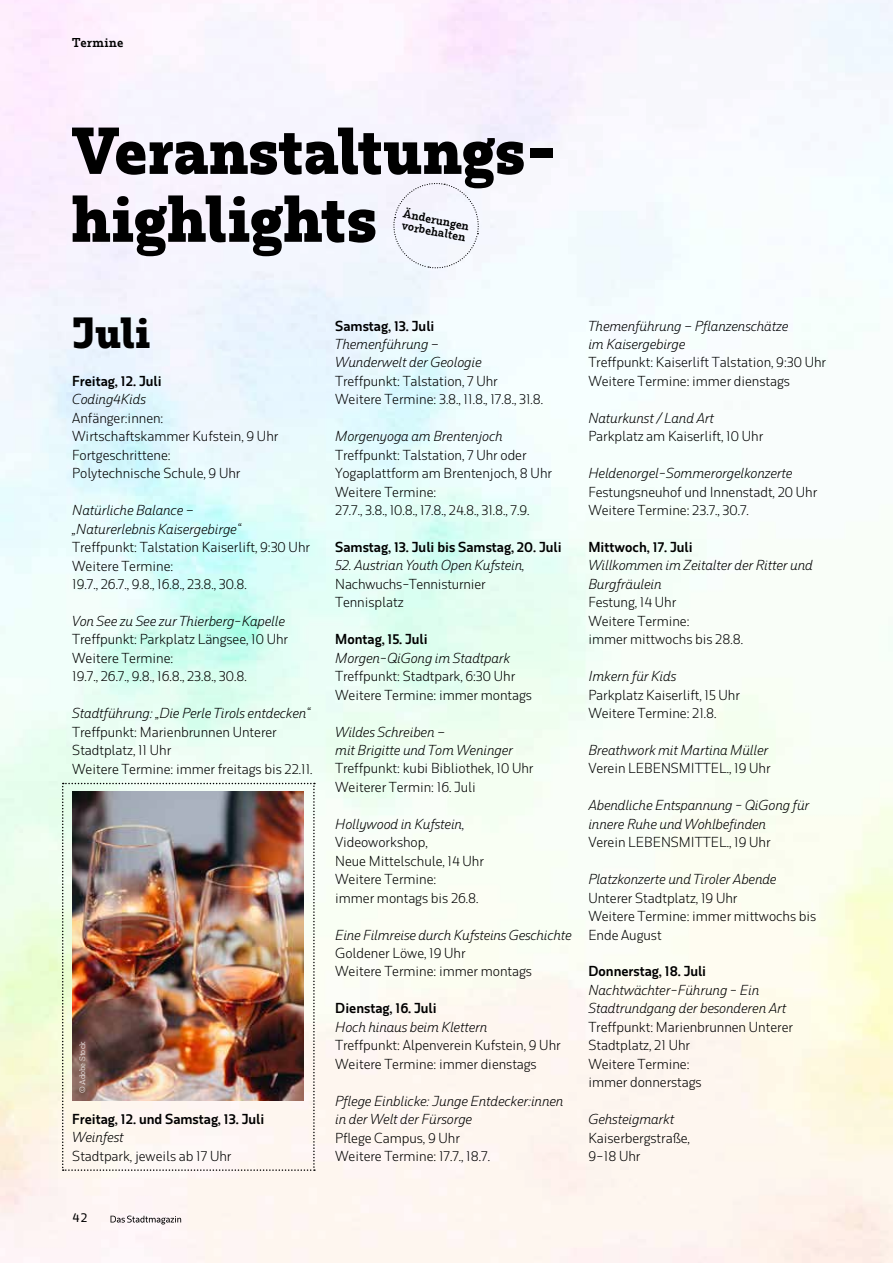
<style>
.page{position:relative;width:893px;height:1263px;background:#fff}
.page>*{position:absolute;margin:0;border:0;box-sizing:border-box;transform-origin:0 0}
.t1{font:700 61.8px/67.9px "Rum Serif";letter-spacing:-.005em;color:#000}
.t2{font:700 40.8px "Rum Serif";color:#000}
.t3{font:300 13.5px/18.5px "Rum Sans";color:#000}
.t4{font:italic 300 13.5px/18.5px "Rum Sans";letter-spacing:-.01em;color:#000}
.t5{font:600 13.5px "Rum Sans";color:#000}
.t6{font:600 12px "Rum Serif";color:#000}
.t7{font:500 12px "Rum Sans";color:#000}
.t8{font:600 11.1px/11.7px "Rum Serif";color:#000}
.t9{font:300 7.5px "Rum Serif";color:#fff}
</style>
<div class="page">
<svg style="left:111px;top:1215px;width:70px;height:9px"></svg>
<div style="left:391px;top:181px;width:90px;height:89px;background:#f4f6fe"></div>
<img style="left:62px;top:783px;width:253px;height:388px">
<p class="t6" style="left:72px;top:36px;width:53px">Termine</p>
<h1 class="t1" style="left:72px;top:117px;width:489px">Veranstaltungs&shy;highlights</h1>
<p class="t8" style="left:405px;top:208px;width:69px;rotate:11deg">Änderungen vorbehalten</p>
<h2 class="t2" style="left:72px;top:307px;width:80px">Juli</h2>
<p class="t4" style="left:588px;top:316px;width:201px">Themenführung – Pflanzenschätze im Kaisergebirge</p>
<p class="t3" style="left:588px;top:353px;width:239px">Treffpunkt: Kaiserlift Talstation, 9:30 Uhr<br>Weitere Termine: immer dienstags</p>
<p class="t4" style="left:588px;top:409px;width:127px">Naturkunst / Land Art</p>
<p class="t3" style="left:588px;top:427px;width:176px">Parkplatz am Kaiserlift, 10 Uhr</p>
<p class="t4" style="left:588px;top:464px;width:206px">Heldenorgel-Sommerorgelkonzerte</p>
<p class="t3" style="left:588px;top:482px;width:230px">Festungsneuhof und Innenstadt, 20 Uhr<br>Weitere Termine: 23.7., 30.7.</p>
<p class="t5" style="left:588px;top:539px;width:106px">Mittwoch, 17. Juli</p>
<p class="t4" style="left:588px;top:556px;width:226px">Willkommen im Zeitalter der Ritter und<br>Burgfräulein</p>
<p class="t3" style="left:588px;top:593px;width:156px">Festung, 14 Uhr<br>Weitere Termine:<br>immer mittwochs bis 28.8.</p>
<p class="t4" style="left:588px;top:667px;width:89px">Imkern für Kids</p>
<p class="t3" style="left:588px;top:685px;width:153px">Parkplatz Kaiserlift, 15 Uhr<br>Weitere Termine: 21.8.</p>
<p class="t4" style="left:588px;top:741px;width:181px">Breathwork mit Martina Müller</p>
<p class="t3" style="left:588px;top:759px;width:184px">Verein LEBENSMITTEL., 19 Uhr</p>
<p class="t4" style="left:588px;top:796px;width:222px">Abendliche Entspannung - QiGong für innere Ruhe und Wohlbefinden</p>
<p class="t3" style="left:588px;top:833px;width:184px">Verein LEBENSMITTEL., 19 Uhr</p>
<p class="t4" style="left:588px;top:870px;width:190px">Platzkonzerte und Tiroler Abende</p>
<p class="t3" style="left:588px;top:888px;width:229px">Unterer Stadtplatz, 19 Uhr<br>Weitere Termine: immer mittwochs bis<br>Ende August</p>
<p class="t5" style="left:588px;top:963px;width:119px">Donnerstag, 18. Juli</p>
<p class="t4" style="left:588px;top:981px;width:199px">Nachtwächter-Führung - Ein<br>Stadtrundgang der besonderen Art</p>
<p class="t3" style="left:588px;top:1017px;width:206px">Treffpunkt: Marienbrunnen Unterer<br>Stadtplatz, 21 Uhr<br>Weitere Termine:<br>immer donnerstags</p>
<p class="t4" style="left:588px;top:1110px;width:87px">Gehsteigmarkt</p>
<p class="t3" style="left:588px;top:1128px;width:103px">Kaiserbergstraße,<br>9-18 Uhr</p>
<p class="t5" style="left:335px;top:317px;width:101px">Samstag, 13. Juli</p>
<p class="t4" style="left:335px;top:335px;width:148px">Themenführung –<br>Wunderwelt der Geologie</p>
<p class="t3" style="left:335px;top:372px;width:209px">Treffpunkt: Talstation, 7 Uhr<br>Weitere Termine: 3.8., 11.8., 17.8., 31.8.</p>
<p class="t4" style="left:335px;top:427px;width:169px">Morgenyoga am Brentenjoch</p>
<p class="t3" style="left:335px;top:445px;width:218px">Treffpunkt: Talstation, 7 Uhr oder Yogaplattform am Brentenjoch, 8 Uhr Weitere Termine:<br>27.7., 3.8., 10.8., 17.8., 24.8., 31.8., 7.9.</p>
<p class="t5" style="left:335px;top:539px;width:228px">Samstag, 13. Juli bis Samstag, 20. Juli</p>
<p class="t4" style="left:335px;top:556px;width:191px">52. Austrian Youth Open Kufstein,</p>
<p class="t3" style="left:335px;top:575px;width:152px">Nachwuchs-Tennisturnier<br>Tennisplatz</p>
<p class="t5" style="left:335px;top:631px;width:94px">Montag, 15. Juli</p>
<p class="t4" style="left:335px;top:648px;width:176px">Morgen-QiGong im Stadtpark</p>
<p class="t3" style="left:335px;top:667px;width:198px">Treffpunkt: Stadtpark, 6:30 Uhr<br>Weitere Termine: immer montags</p>
<p class="t4" style="left:335px;top:722px;width:179px">Wildes Schreiben –<br>mit Brigitte und Tom Weninger</p>
<p class="t3" style="left:335px;top:759px;width:200px">Treffpunkt: kubi Bibliothek, 10 Uhr<br>Weiterer Termin: 16. Juli</p>
<p class="t4" style="left:335px;top:814px;width:131px">Hollywood in Kufstein,</p>
<p class="t3" style="left:335px;top:833px;width:150px">Videoworkshop,<br>Neue Mittelschule, 14 Uhr<br>Weitere Termine:<br>immer montags bis 26.8.</p>
<p class="t4" style="left:335px;top:925px;width:238px">Eine Filmreise durch Kufsteins Geschichte</p>
<p class="t3" style="left:335px;top:944px;width:198px">Goldener Löwe, 19 Uhr<br>Weitere Termine: immer montags</p>
<p class="t5" style="left:335px;top:1000px;width:103px">Dienstag, 16. Juli</p>
<p class="t4" style="left:335px;top:1017px;width:154px">Hoch hinaus beim Klettern</p>
<p class="t3" style="left:335px;top:1036px;width:227px">Treffpunkt: Alpenverein Kufstein, 9 Uhr<br>Weitere Termine: immer dienstags</p>
<p class="t4" style="left:335px;top:1091px;width:230px">Pflege Einblicke: Junge Entdecker:innen in der Welt der Fürsorge</p>
<p class="t3" style="left:335px;top:1128px;width:156px">Pflege Campus, 9 Uhr<br>Weitere Termine: 17.7., 18.7.</p>
<p class="t5" style="left:72px;top:373px;width:91px">Freitag, 12. Juli</p>
<p class="t4" style="left:72px;top:390px;width:75px">Coding4Kids</p>
<p class="t3" style="left:72px;top:409px;width:208px">Anfänger:innen:<br>Wirtschaftskammer Kufstein, 9 Uhr<br>Fortgeschrittene:<br>Polytechnische Schule, 9 Uhr</p>
<p class="t4" style="left:72px;top:501px;width:170px">Natürliche Balance – „Naturerlebnis Kaisergebirge“</p>
<p class="t3" style="left:72px;top:538px;width:239px">Treffpunkt: Talstation Kaiserlift, 9:30 Uhr<br>Weitere Termine:<br>19.7., 26.7., 9.8., 16.8., 23.8., 30.8.</p>
<p class="t4" style="left:72px;top:612px;width:214px">Von See zu See zur Thierberg-Kapelle</p>
<p class="t3" style="left:72px;top:630px;width:217px">Treffpunkt: Parkplatz Längsee, 10 Uhr<br>Weitere Termine:<br>19.7., 26.7., 9.8., 16.8., 23.8., 30.8.</p>
<p class="t4" style="left:72px;top:704px;width:240px">Stadtführung: „Die Perle Tirols entdecken“</p>
<p class="t3" style="left:72px;top:722px;width:242px">Treffpunkt: Marienbrunnen Unterer<br>Stadtplatz, 11 Uhr<br>Weitere Termine: immer freitags bis 22.11.</p>
<p class="t9" style="left:78px;top:1093px;width:54px;rotate:-90deg">© Adobe Stock</p>
<p class="t5" style="left:72px;top:1111px;width:194px">Freitag, 12. und Samstag, 13. Juli</p>
<p class="t4" style="left:72px;top:1128px;width:53px">Weinfest</p>
<p class="t3" style="left:72px;top:1147px;width:161px">Stadtpark, jeweils ab 17 Uhr</p>
<p class="t7" style="left:72px;top:1210px;width:17px">42</p>
</div>
